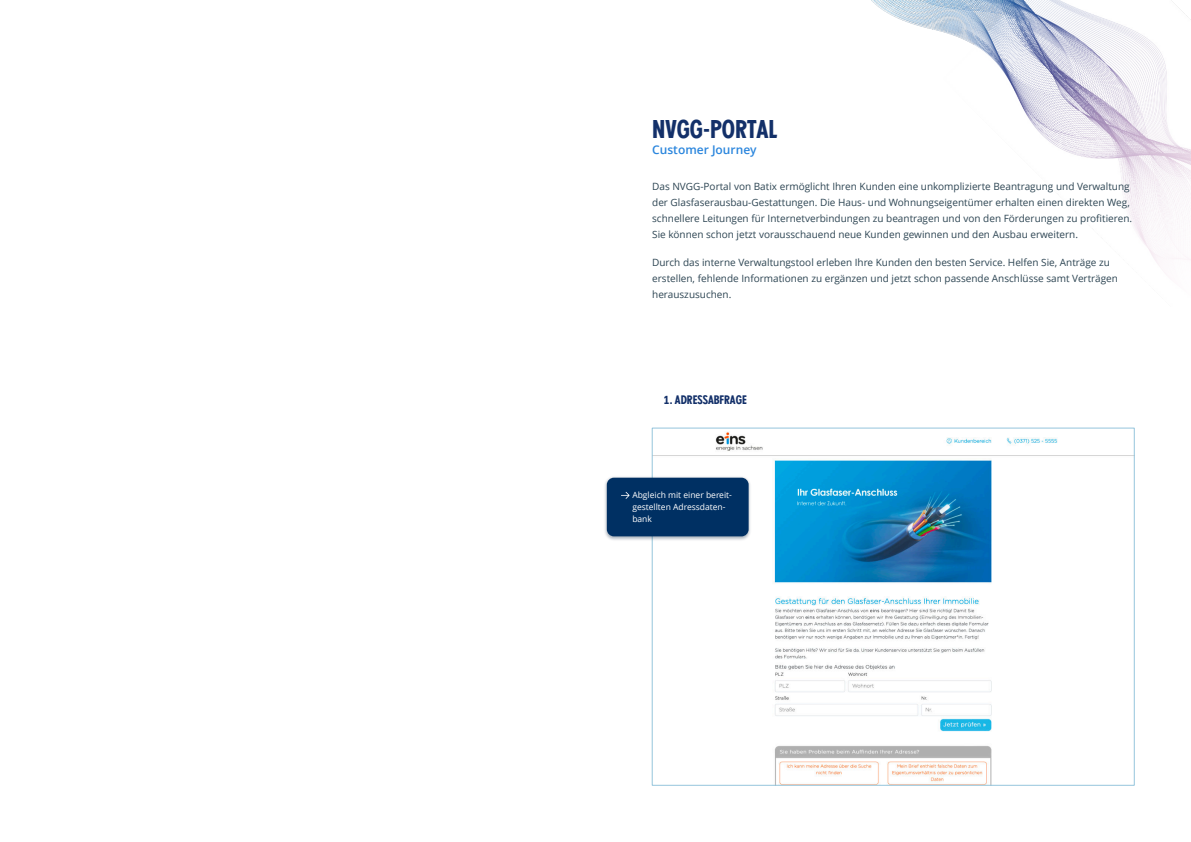
<style>
.page{position:relative;width:1191px;height:842px;background:#fff}
.page>*{position:absolute;margin:0;border:0;box-sizing:border-box;transform-origin:0 0}
.t1{font:25px "Super Grotesk Condensed Med";color:#133069}
.t2{font:600 12px "Open Sans";color:#2b86dd}
.t3{font:12px "Super Grotesk Condensed Med";color:#133069}
.t4{font:10px "Open Sans";color:#2d4553}
.t5{font:8.5px "Open Sans";color:#fff}
</style>
<div class="page">
<img style="left:871px;top:0;width:320px;height:266px">
<img style="left:653px;top:432px;width:479px;height:352px">
<img style="left:605px;top:476px;width:147px;height:65px">
<div style="left:607px;top:478px;width:141px;height:58px;background:#003063;border-radius:7px"></div>
<svg style="left:621px;top:492px;width:8px;height:7px"></svg>
<p class="t1" style="left:652px;top:113px;width:127px">NVGG-PORTAL</p>
<p class="t2" style="left:652px;top:145px;width:106px">Customer Journey</p>
<p class="t4" style="left:652px;top:182px;width:479px">Das NVGG-Portal von Batix ermöglicht Ihren Kunden eine unkomplizierte Beantragung und Verwaltung</p>
<p class="t4" style="left:652px;top:198px;width:479px">der Glasfaserausbau-Gestattungen. Die Haus- und Wohnungseigentümer erhalten einen direkten Weg,</p>
<p class="t4" style="left:652px;top:214px;width:481px">schnellere Leitungen für Internetverbindungen zu beantragen und von den Förderungen zu profitieren.</p>
<p class="t4" style="left:652px;top:230px;width:427px">Sie können schon jetzt vorausschauend neue Kunden gewinnen und den Ausbau erweitern.</p>
<p class="t4" style="left:652px;top:258px;width:459px">Durch das interne Verwaltungstool erleben Ihre Kunden den besten Service. Helfen Sie, Anträge zu</p>
<p class="t4" style="left:652px;top:274px;width:467px">erstellen, fehlende Informationen zu ergänzen und jetzt schon passende Anschlüsse samt Verträgen</p>
<p class="t4" style="left:652px;top:290px;width:81px">herauszusuchen.</p>
<p class="t3" style="left:663px;top:392px;width:85px">1. ADRESSABFRAGE</p>
<p class="t5" style="left:632px;top:492px;width:101px">Abgleich mit einer bereit-</p>
<p class="t5" style="left:632px;top:504px;width:95px">gestellten Adressdaten-</p>
<p class="t5" style="left:632px;top:516px;width:21px">bank</p>
</div>
